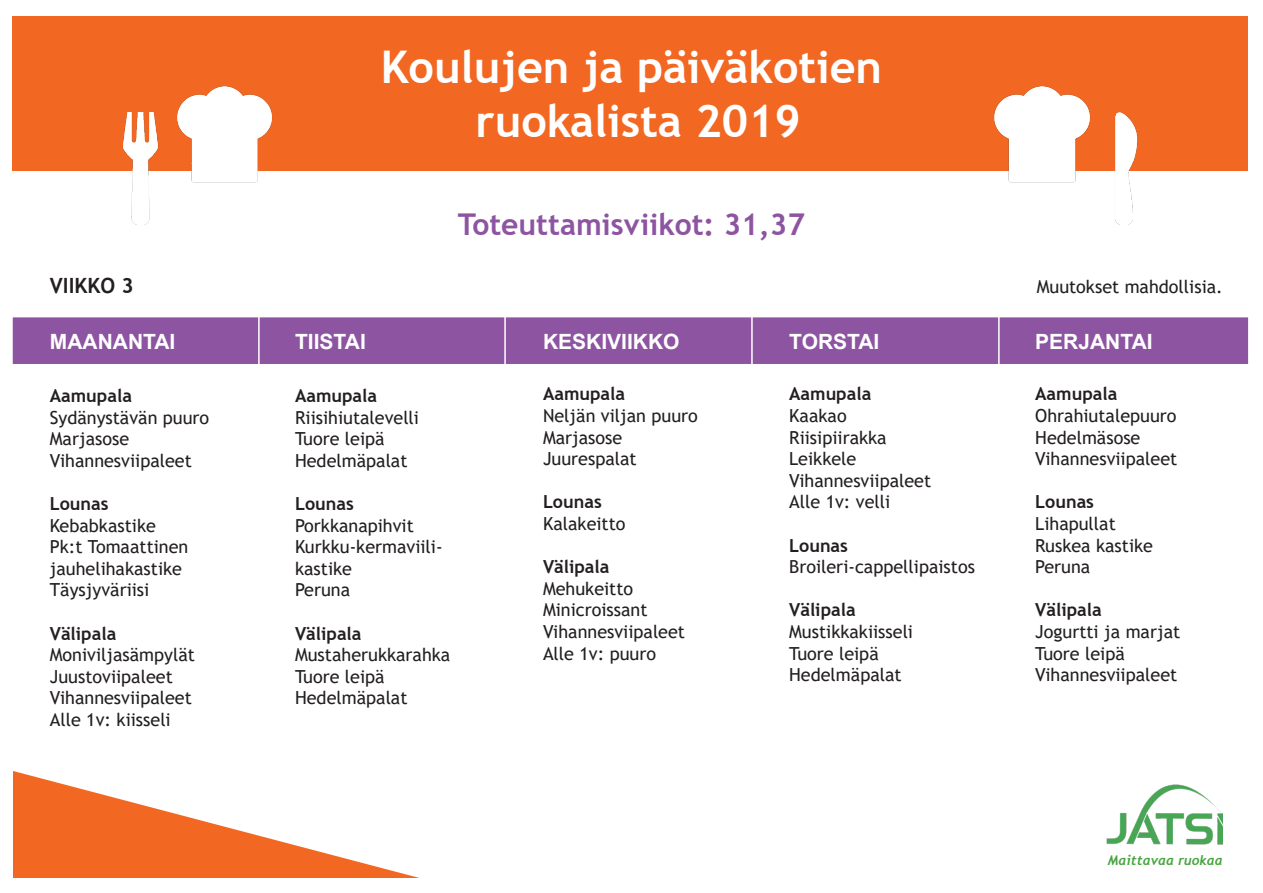
<style>
.page{position:relative;width:1263px;height:893px;background:#fff}
.page>*{position:absolute;margin:0;border:0;box-sizing:border-box;transform-origin:0 0}
.Viikonpäivä-otsikkot{font:700 45px "Trebuchet MS";color:#fff}
.t1{font:700 30px "Trebuchet MS";color:#8d54a2}
.Viikonpäivä-otsikkot-2{font:700 21px "Arial";color:#fff}
.t2{font:700 21px "Trebuchet MS";color:#231f20}
.t3{font:18px/21.6px "Trebuchet MS";color:#231f20}
.t4{font:700 18px "Trebuchet MS";color:#231f20}
.Viikonpäivä-otsikkot-3{font:italic 700 13.5px "Trebuchet";color:#47a540}
</style>
<div class="page">
<div style="left:13px;top:317px;width:1235px;height:47px;background:#8d54a2;border:2px solid #8d54a2"></div>
<div style="left:13px;top:16px;width:1235px;height:155px;background:#f26822"></div>
<hr style="left:258px;top:310px;width:2px;height:87px;background:#fff">
<hr style="left:504px;top:310px;width:2px;height:87px;background:#fff">
<hr style="left:751px;top:310px;width:2px;height:87px;background:#fff">
<hr style="left:998px;top:310px;width:2px;height:87px;background:#fff">
<img style="left:177px;top:86px;width:96px;height:97px">
<img style="left:122px;top:113px;width:37px;height:112px">
<img style="left:994px;top:86px;width:97px;height:97px">
<img style="left:1115px;top:113px;width:23px;height:112px">
<img style="left:1106px;top:784px;width:117px;height:61px">
<svg style="left:13px;top:771px;width:406px;height:107px"></svg>
<p class="Viikonpäivä-otsikkot" style="left:381px;top:39px;width:503px">Koulujen ja päiväkotien</p>
<p class="Viikonpäivä-otsikkot" style="left:475px;top:93px;width:327px">ruokalista 2019</p>
<p class="t1" style="left:458px;top:206px;width:349px">Toteuttamisviikot: 31,37</p>
<p class="t2" style="left:50px;top:272px;width:86px">VIIKKO 3</p>
<p class="t3" style="left:1037px;top:276px;width:188px">Muutokset mahdollisia.</p>
<p class="Viikonpäivä-otsikkot-2" style="left:50px;top:327px;width:127px">MAANANTAI</p>
<p class="t4" style="left:50px;top:384px;width:84px">Aamupala</p>
<p class="t3" style="left:50px;top:406px;width:161px">Sydänystävän puuro<br>Marjasose</p>
<p class="t3" style="left:50px;top:449px;width:144px">Vihannesviipaleet</p>
<p class="t4" style="left:50px;top:492px;width:60px">Lounas</p>
<p class="t3" style="left:50px;top:514px;width:108px">Kebabkastike</p>
<p class="t3" style="left:50px;top:536px;width:140px">Pk:t Tomaattinen</p>
<p class="t3" style="left:50px;top:557px;width:134px">jauhelihakastike<br>Täysjyväriisi</p>
<p class="t4" style="left:50px;top:622px;width:68px">Välipala</p>
<p class="t3" style="left:50px;top:644px;width:147px">Moniviljasämpylät<br>Juustoviipaleet</p>
<p class="t3" style="left:50px;top:687px;width:144px">Vihannesviipaleet</p>
<p class="t3" style="left:50px;top:709px;width:122px">Alle 1v: kiisseli</p>
<p class="Viikonpäivä-otsikkot-2" style="left:295px;top:327px;width:72px">TIISTAI</p>
<p class="Viikonpäivä-otsikkot-2" style="left:543px;top:327px;width:138px">KESKIVIIKKO</p>
<p class="Viikonpäivä-otsikkot-2" style="left:789px;top:327px;width:92px">TORSTAI</p>
<p class="Viikonpäivä-otsikkot-2" style="left:1035px;top:327px;width:119px">PERJANTAI</p>
<p class="t4" style="left:1035px;top:383px;width:84px">Aamupala</p>
<p class="t3" style="left:1035px;top:405px;width:143px">Ohrahiutalepuuro</p>
<p class="t3" style="left:1035px;top:426px;width:107px">Hedelmäsose</p>
<p class="t3" style="left:1035px;top:448px;width:144px">Vihannesviipaleet</p>
<p class="t4" style="left:1035px;top:491px;width:60px">Lounas</p>
<p class="t3" style="left:1035px;top:513px;width:119px">Lihapullat<br>Ruskea kastike</p>
<p class="t3" style="left:1035px;top:556px;width:57px">Peruna</p>
<p class="t4" style="left:1035px;top:599px;width:68px">Välipala</p>
<p class="t3" style="left:1035px;top:621px;width:146px">Jogurtti ja marjat</p>
<p class="t3" style="left:1035px;top:642px;width:91px">Tuore leipä</p>
<p class="t3" style="left:1035px;top:664px;width:144px">Vihannesviipaleet</p>
<p class="t4" style="left:543px;top:383px;width:84px">Aamupala</p>
<p class="t3" style="left:543px;top:405px;width:156px">Neljän viljan puuro</p>
<p class="t3" style="left:543px;top:426px;width:81px">Marjasose</p>
<p class="t3" style="left:543px;top:448px;width:95px">Juurespalat</p>
<p class="t4" style="left:543px;top:491px;width:60px">Lounas</p>
<p class="t3" style="left:543px;top:513px;width:84px">Kalakeitto</p>
<p class="t4" style="left:543px;top:556px;width:68px">Välipala</p>
<p class="t3" style="left:543px;top:577px;width:92px">Mehukeitto</p>
<p class="t3" style="left:543px;top:599px;width:106px">Minicroissant</p>
<p class="t3" style="left:543px;top:621px;width:144px">Vihannesviipaleet</p>
<p class="t3" style="left:543px;top:642px;width:115px">Alle 1v: puuro</p>
<p class="t4" style="left:789px;top:383px;width:84px">Aamupala</p>
<p class="t3" style="left:789px;top:405px;width:59px">Kaakao</p>
<p class="t3" style="left:789px;top:426px;width:99px">Riisipiirakka</p>
<p class="t3" style="left:789px;top:448px;width:69px">Leikkele</p>
<p class="t3" style="left:789px;top:469px;width:144px">Vihannesviipaleet</p>
<p class="t3" style="left:789px;top:491px;width:103px">Alle 1v: velli</p>
<p class="t4" style="left:789px;top:534px;width:60px">Lounas</p>
<p class="t3" style="left:789px;top:556px;width:187px">Broileri-cappellipaistos</p>
<p class="t4" style="left:789px;top:599px;width:68px">Välipala</p>
<p class="t3" style="left:789px;top:621px;width:125px">Mustikkakiisseli</p>
<p class="t3" style="left:789px;top:642px;width:91px">Tuore leipä</p>
<p class="t3" style="left:789px;top:664px;width:114px">Hedelmäpalat</p>
<p class="t4" style="left:295px;top:384px;width:84px">Aamupala</p>
<p class="t3" style="left:295px;top:406px;width:126px">Riisihiutalevelli</p>
<p class="t3" style="left:295px;top:428px;width:91px">Tuore leipä</p>
<p class="t3" style="left:295px;top:449px;width:114px">Hedelmäpalat</p>
<p class="t4" style="left:295px;top:492px;width:60px">Lounas</p>
<p class="t3" style="left:295px;top:514px;width:120px">Porkkanapihvit</p>
<p class="t3" style="left:295px;top:536px;width:149px">Kurkku-kermaviili-</p>
<p class="t3" style="left:295px;top:557px;width:58px">kastike</p>
<p class="t3" style="left:295px;top:579px;width:57px">Peruna</p>
<p class="t4" style="left:295px;top:622px;width:68px">Välipala</p>
<p class="t3" style="left:295px;top:644px;width:157px">Mustaherukkarahka</p>
<p class="t3" style="left:295px;top:665px;width:91px">Tuore leipä</p>
<p class="t3" style="left:295px;top:687px;width:114px">Hedelmäpalat</p>
<p class="Viikonpäivä-otsikkot-3" style="left:1108px;top:851px;width:116px">Maittavaa ruokaa</p>
</div>
